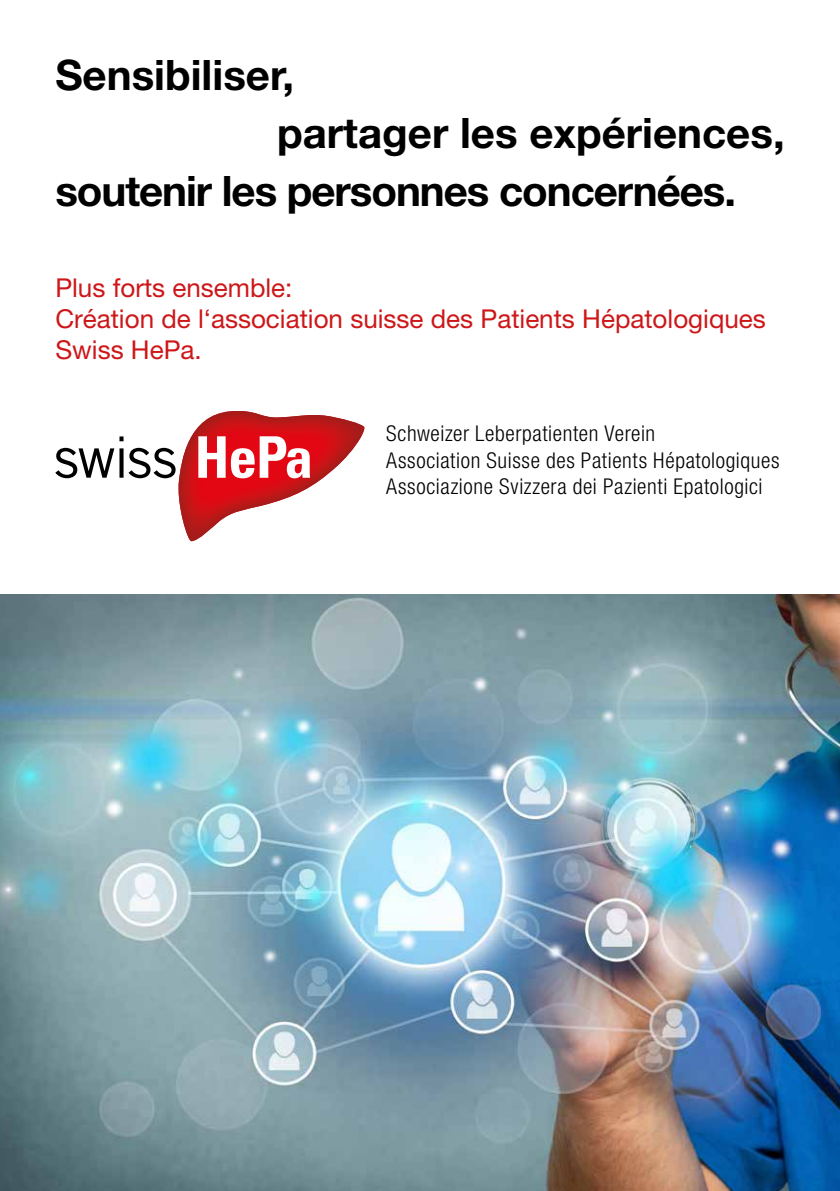
<style>
.page{position:relative;width:840px;height:1191px;background:#fff}
.page>*{position:absolute;margin:0;border:0;box-sizing:border-box;transform-origin:0 0}
.t1{font:700 42px "Helvetica Neue";color:#000}
.t2{font:700 42px "Helvetica Neue";letter-spacing:-.025em;color:#000}
.t3{font:26px/31.2px "Helvetica Neue";color:#cd1719}
.t4{font:300 condensed 21.8px/26.2px "Helvetica Neue";letter-spacing:.03em;color:#000}
</style>
<div class="page">
<img style="left:0;top:594px;width:839px;height:597px">
<svg style="left:55px;top:411px;width:309px;height:130px"></svg>
<h1 class="t1" style="left:55px;top:49px;width:240px">Sensibiliser,</h1>
<h1 class="t1" style="left:277px;top:107px;width:509px">partager les expériences,</h1>
<h1 class="t2" style="left:55px;top:165px;width:682px">soutenir les personnes concernées.</h1>
<p class="t3" style="left:55px;top:272px;width:711px">Plus forts ensemble:<br>Création de l‘association suisse des Patients Hépatologiques<br>Swiss HePa.</p>
<p class="t4" style="left:386px;top:420px;width:394px">Schweizer Leberpatienten Verein<br>Association Suisse des Patients Hépatologiques<br>Associazione Svizzera dei Pazienti Epatologici</p>
</div>
